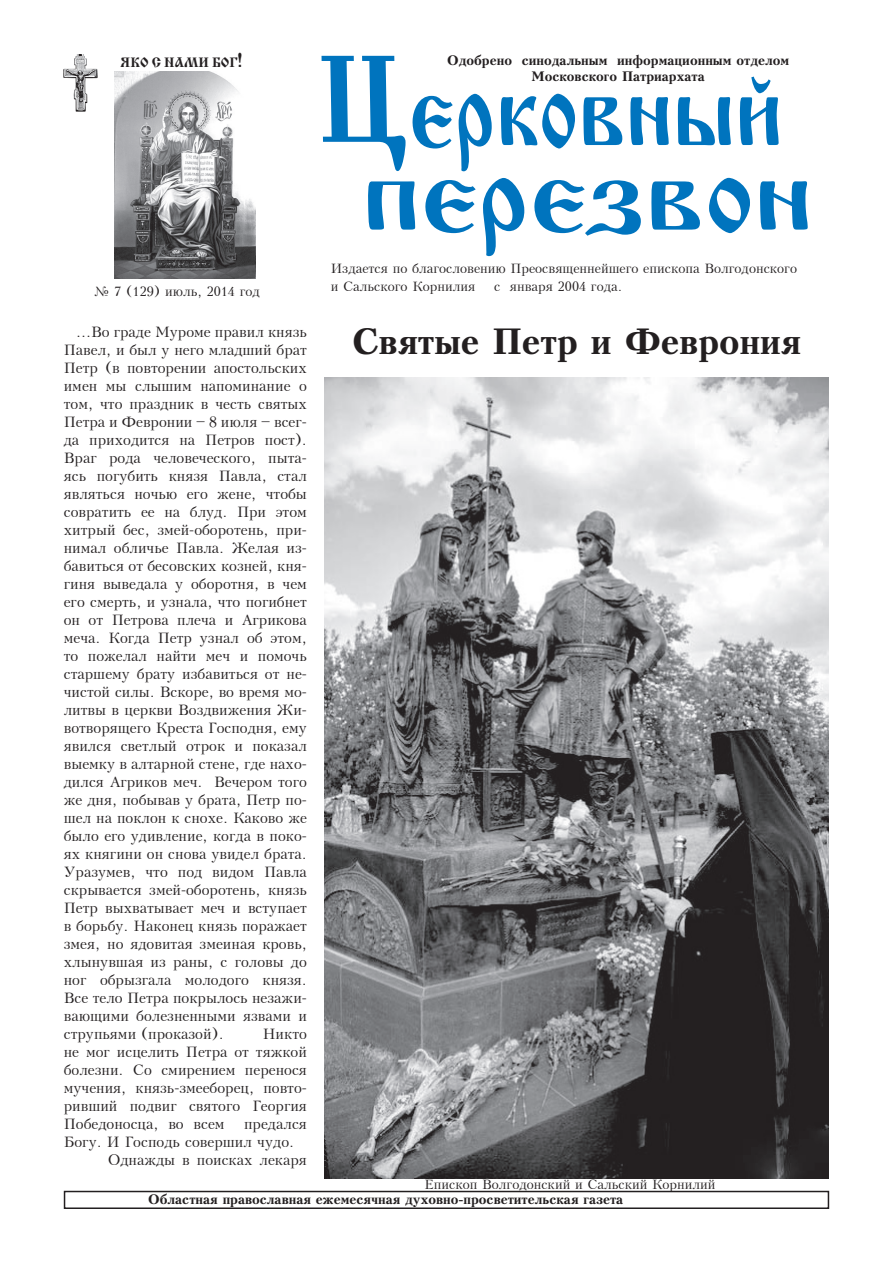
<style>
.page{position:relative;width:893px;height:1263px;background:#fff}
.page>*{position:absolute;margin:0;border:0;box-sizing:border-box;transform-origin:0 0}
.t1{font:103.5px "Izhitsa C";color:#0074be;scale:1.09 1}
.t2{font:102.6px "Izhitsa C";color:#0074be;scale:.88 1}
.t3{font:700 36px "Peterburg";color:#231f20}
.t4{font:15px/18px "Peterburg";color:#231f20;text-align:justify}
.t5{font:13.5px/18px "Peterburg";color:#231f20}
.t6{font:700 13.5px/16.2px "Peterburg";color:#231f20;text-align:center}
.t7{font:13.5px "Izhitsa C";color:#231f20}
.s1{font-size:18px}
.s2{font-size:122.85px}
</style>
<div class="page">
<img style="left:64px;top:54px;width:33px;height:57px">
<img style="left:115px;top:71px;width:141px;height:207px">
<div style="left:64px;top:1191px;width:765px;height:18px;border:2px solid #231f20"></div>
<img style="left:325px;top:378px;width:503px;height:801px">
<p class="t7" style="left:121px;top:55px;width:123px">Яко с нами БОг<span class="s1">!</span></p>
<p class="t6" style="left:447px;top:52px;width:343px">Одобрено синодальным информационным отделом<br>Московского Патриархата</p>
<h2 class="t2" style="left:319px;top:52px;width:532px"><span class="s2">Ц</span>ерковный</h2>
<h1 class="t1" style="left:362px;top:136px;width:417px">перезвон</h1>
<p class="t5" style="left:94px;top:282px;width:167px">№ 7 (129) июль, 2014 год</p>
<p class="t4" style="left:64px;top:323px;width:245px;text-indent:12px">...Во граде Муроме правил князь Павел, и был у него младший брат Петр (в повторении апостольских имен мы слышим напоминание о том, что праздник в честь святых Петра и Февронии – 8 июля – всег&shy;да приходится на Петров пост).<br>Враг рода человеческого, пыта&shy;ясь погубить князя Павла, стал являться ночью его жене, чтобы совратить ее на блуд. При этом хитрый бес, змей-оборотень, при&shy;нимал обличье Павла. Желая из&shy;бавиться от бесовских козней, кня&shy;гиня выведала у оборотня, в чем его смерть, и узнала, что погибнет он от Петрова плеча и Агрикова меча. Когда Петр узнал об этом, то пожелал найти меч и помочь старшему брату избавиться от не&shy;чистой силы. Вскоре, во время мо&shy;литвы в церкви Воздвижения Жи&shy;вотворящего Креста Господня, ему явился светлый отрок и показал выемку в алтарной стене, где нахо&shy;дился Агриков меч. Вечером того же дня, побывав у брата, Петр по&shy;шел на поклон к снохе. Каково же было его удивление, когда в поко&shy;ях княгини он снова увидел брата.<br>Уразумев, что под видом Павла скрывается змей-оборотень, князь Петр выхватывает меч и вступает в борьбу. Наконец князь поражает змея, но ядовитая змеиная кровь, хлынувшая из раны, с головы до ног обрызгала молодого князя.<br>Все тело Петра покрылось незажи&shy;вающими болезненными язвами и струпьями (проказой).</p>
<p class="t4" style="left:64px;top:1025px;width:245px;text-indent:199px">Никто не мог исцелить Петра от тяжкой болезни. Со смирением перенося мучения, князь-змееборец, повто&shy;ривший подвиг святого Георгия Победоносца, во всем</p>
<p class="t4" style="left:244px;top:1115px;width:64px">предался</p>
<p class="t4" style="left:64px;top:1133px;width:232px">Богу. И Господь совершил чудо.</p>
<p class="t4" style="left:108px;top:1151px;width:201px">Однажды в поисках лекаря</p>
<p class="t5" style="left:331px;top:260px;width:468px">Издается по благословению Преосвященнейшего епископа Волгодонского и Сальского Корнилия</p>
<p class="t5" style="left:494px;top:278px;width:129px">с января 2004 года.</p>
<h3 class="t3" style="left:352px;top:320px;width:450px">Святые Петр и Феврония</h3>
<p class="t5" style="left:424px;top:1175px;width:293px">Епископ Волгодонский и Сальский Корнилий</p>
<p class="t6" style="left:148px;top:1191px;width:477px">Областная православная ежемесячная духовно-просветительская газета</p>
</div>
